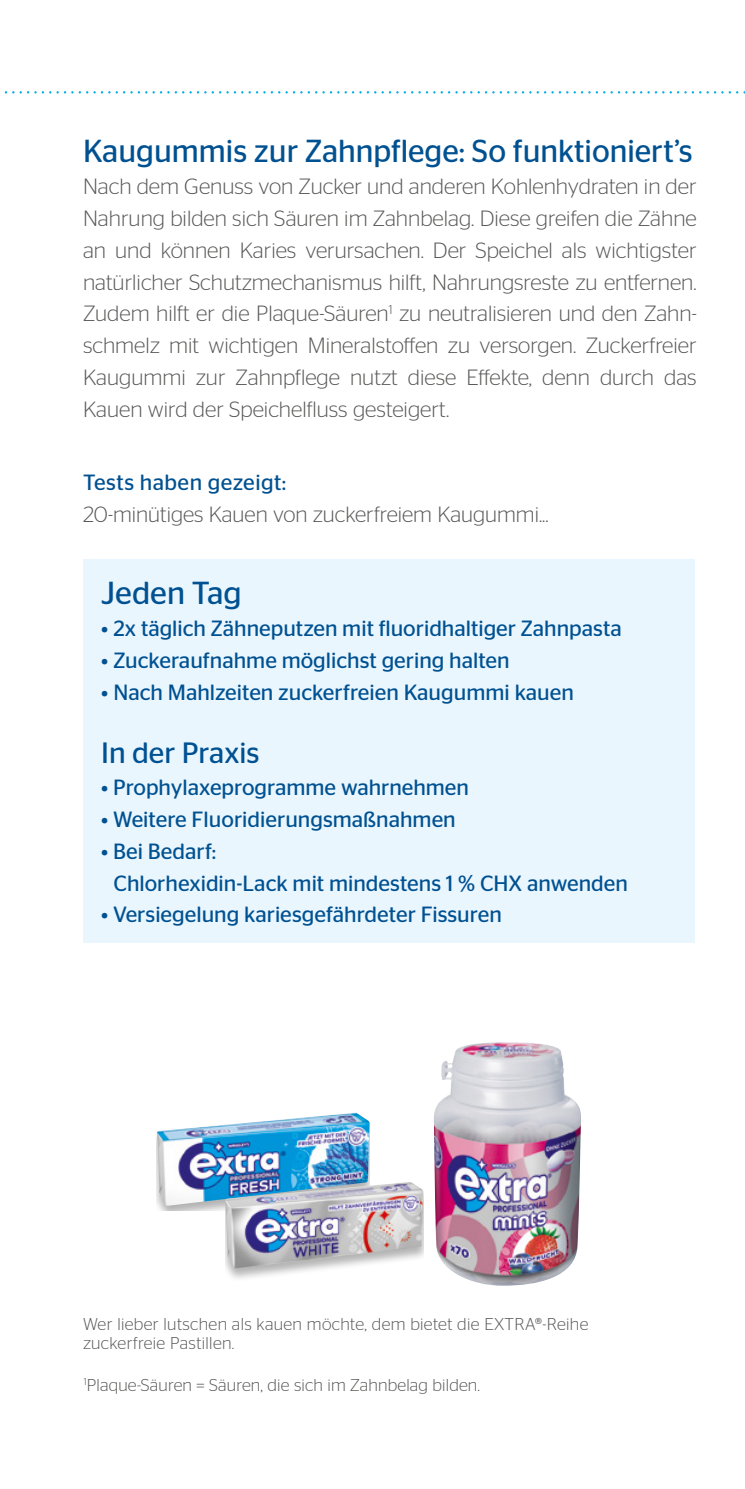
<style>
.page{position:relative;width:745px;height:1489px;background:#fff}
.page>*{position:absolute;margin:0;border:0;box-sizing:border-box;transform-origin:0 0}
.t1{font:31.75px "Stag Sans";color:#005191}
.t2{font:29.25px "Stag Sans";color:#005191}
.t3{font:300 22px/31.8px "Stag Sans";color:#575756;text-align:justify}
.t4{font:22px/31.8px "Stag Sans";color:#005191}
.t5{font:22px "Stag Sans";letter-spacing:.02em;color:#005191}
.t6{font:300 17.25px/18.2px "Stag Sans";letter-spacing:.02em;color:#575756}
</style>
<div class="page">
<svg style="left:4px;top:91px;width:741px;height:3px"></svg>
<img style="left:434px;top:1042px;width:146px;height:243px">
<img style="left:157px;top:1112px;width:212px;height:93px">
<div style="left:225px;top:1181px;width:198px;height:100px;background:#000;opacity:.3"></div>
<img style="left:225px;top:1181px;width:198px;height:87px">
<div style="left:83px;top:558px;width:611px;height:384px;background:#eaf6fe"></div>
<h1 class="t1" style="left:83px;top:133px;width:610px">Kaugummis zur Zahnpflege: So funktioniert’s</h1>
<p class="t3" style="left:83px;top:170px;width:615px">Nach dem Genuss von Zucker und anderen Kohlenhydraten in der Nahrung bilden sich Säuren im Zahnbelag. Diese greifen die Zähne an und können Karies verursachen. Der Speichel als wichtigster natürlicher Schutzmechanismus hilft, Nahrungsreste zu entfernen.<br>Zudem hilft er die Plaque-Säuren<sup>1</sup> zu neutralisieren und den Zahn&shy;schmelz mit wichtigen Mineralstoffen zu versorgen. Zuckerfreier Kaugummi zur Zahnpflege nutzt diese Effekte, denn durch das Kauen wird der Speichelfluss gesteigert.</p>
<p class="t5" style="left:83px;top:470px;width:205px">Tests haben gezeigt:</p>
<p class="t3" style="left:83px;top:498px;width:466px">20-minütiges Kauen von zuckerfreiem Kaugummi...</p>
<h1 class="t1" style="left:101px;top:575px;width:142px">Jeden Tag</h1>
<p class="t4" style="left:101px;top:612px;width:521px">• 2x täglich Zähneputzen mit fluoridhaltiger Zahnpasta</p>
<p class="t4" style="left:101px;top:644px;width:409px">• Zuckeraufnahme möglichst gering halten</p>
<p class="t4" style="left:101px;top:676px;width:474px">• Nach Mahlzeiten zuckerfreien Kaugummi kauen</p>
<h2 class="t2" style="left:101px;top:736px;width:160px">In der Praxis</h2>
<p class="t4" style="left:101px;top:771px;width:369px">• Prophylaxeprogramme wahrnehmen</p>
<p class="t4" style="left:101px;top:803px;width:356px">• Weitere Fluoridierungsmaßnahmen</p>
<p class="t4" style="left:113px;top:835px;width:515px;text-indent:-12px">• Bei Bedarf:<br>Chlorhexidin-Lack mit mindestens 1 % CHX anwenden</p>
<p class="t4" style="left:101px;top:898px;width:402px">• Versiegelung kariesgefährdeter Fissuren</p>
<p class="t6" style="left:83px;top:1314px;width:506px">Wer lieber lutschen als kauen möchte, dem bietet die EXTRA®-Reihe zuckerfreie Pastillen.</p>
<p class="t6" style="left:84px;top:1374px;width:397px"><sup>1</sup>Plaque-Säuren = Säuren, die sich im Zahnbelag bilden.</p>
</div>
